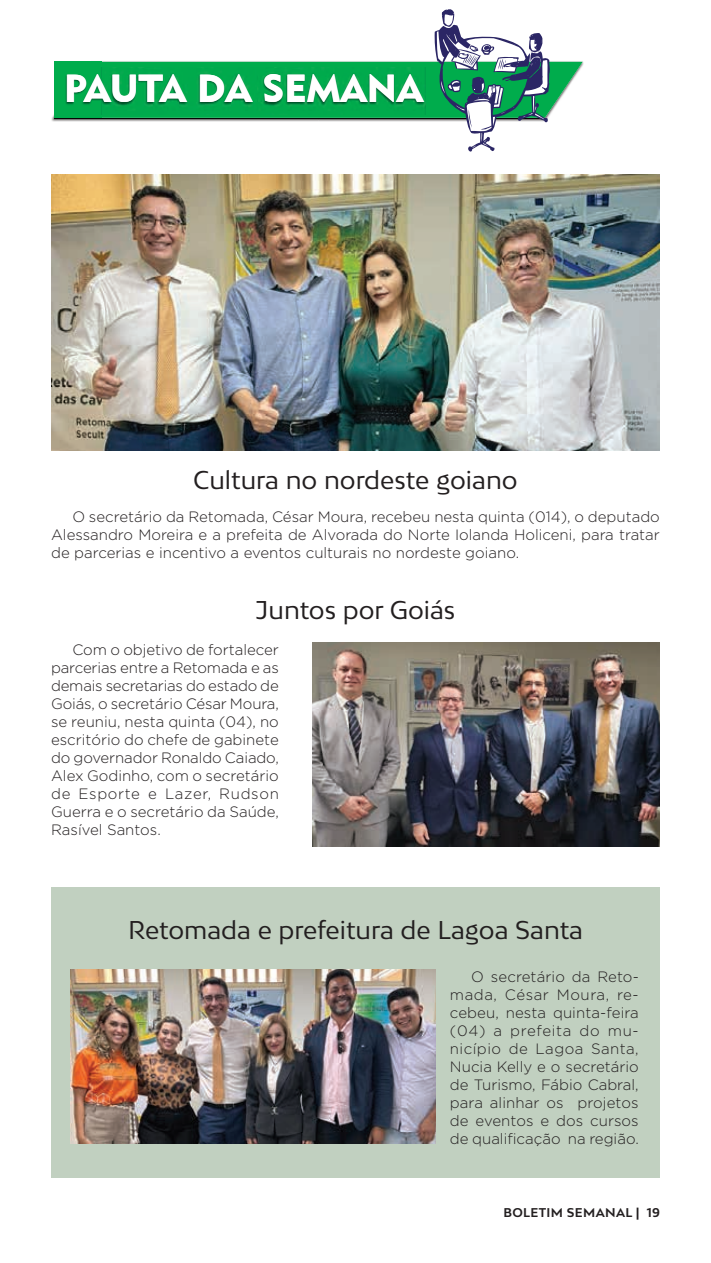
<style>
.page{position:relative;width:711px;height:1263px;background:#fff}
.page>*{position:absolute;margin:0;border:0;box-sizing:border-box;transform-origin:0 0}
.t1{font:38.85px "Geometric 415 BT Black A";color:#fff}
.t2{font:24.3px "Bw Mitga";color:#231f20}
.t3{font:300 15px/18px "Gotham";color:#231f20;text-align:justify}
.t4{font:700 12px "Bw Mitga";letter-spacing:.03em;color:#231f20}
</style>
<div class="page">
<svg style="left:54px;top:9px;width:528px;height:142px"></svg>
<div style="left:54px;top:62px;width:47px;height:56px;background:#00ac4c"></div>
<img style="left:65px;top:68px;width:360px;height:46px">
<div style="left:51px;top:888px;width:608px;height:290px;background:#c1d0c0"></div>
<img style="left:70px;top:969px;width:365px;height:175px">
<img style="left:51px;top:174px;width:608px;height:277px">
<img style="left:312px;top:643px;width:347px;height:204px">
<h1 class="t1" style="left:64px;top:65px;width:360px">PAUTA DA SEMANA</h1>
<h2 class="t2" style="left:193px;top:464px;width:325px">Cultura no nordeste goiano</h2>
<p class="t3" style="left:51px;top:508px;width:610px;text-indent:21px">O secretário da Retomada, César Moura, recebeu nesta quinta (014), o deputado Alessandro Moreira e a prefeita de Alvorada do Norte Iolanda Holiceni, para tratar de parcerias e incentivo a eventos culturais no nordeste goiano.</p>
<h2 class="t2" style="left:255px;top:593px;width:201px">Juntos por Goiás</h2>
<p class="t3" style="left:51px;top:640px;width:229px;text-indent:21px">Com o objetivo de fortalecer parcerias entre a Retomada e as demais secretarias do estado de Goiás, o secretário César Moura, se reuniu, nesta quinta (04), no escritório do chefe de gabinete do governador Ronaldo Caiado, Alex Godinho, com o secretário de Esporte e Lazer, Rudson Guerra e o secretário da Saúde, Rasível Santos.</p>
<h2 class="t2" style="left:128px;top:913px;width:456px">Retomada e prefeitura de Lagoa Santa</h2>
<p class="t3" style="left:449px;top:967px;width:190px;text-indent:21px">O secretário da Reto&shy;mada, César Moura, re&shy;cebeu, nesta quinta-feira (04) a prefeita do mu&shy;nicípio de Lagoa Santa, Nucia Kelly e o secretário de Turismo, Fábio Cabral, para alinhar os projetos de eventos e dos cursos de qualificação na região.</p>
<p class="t4" style="left:503px;top:1204px;width:158px">BOLETIM SEMANAL | 19</p>
</div>
